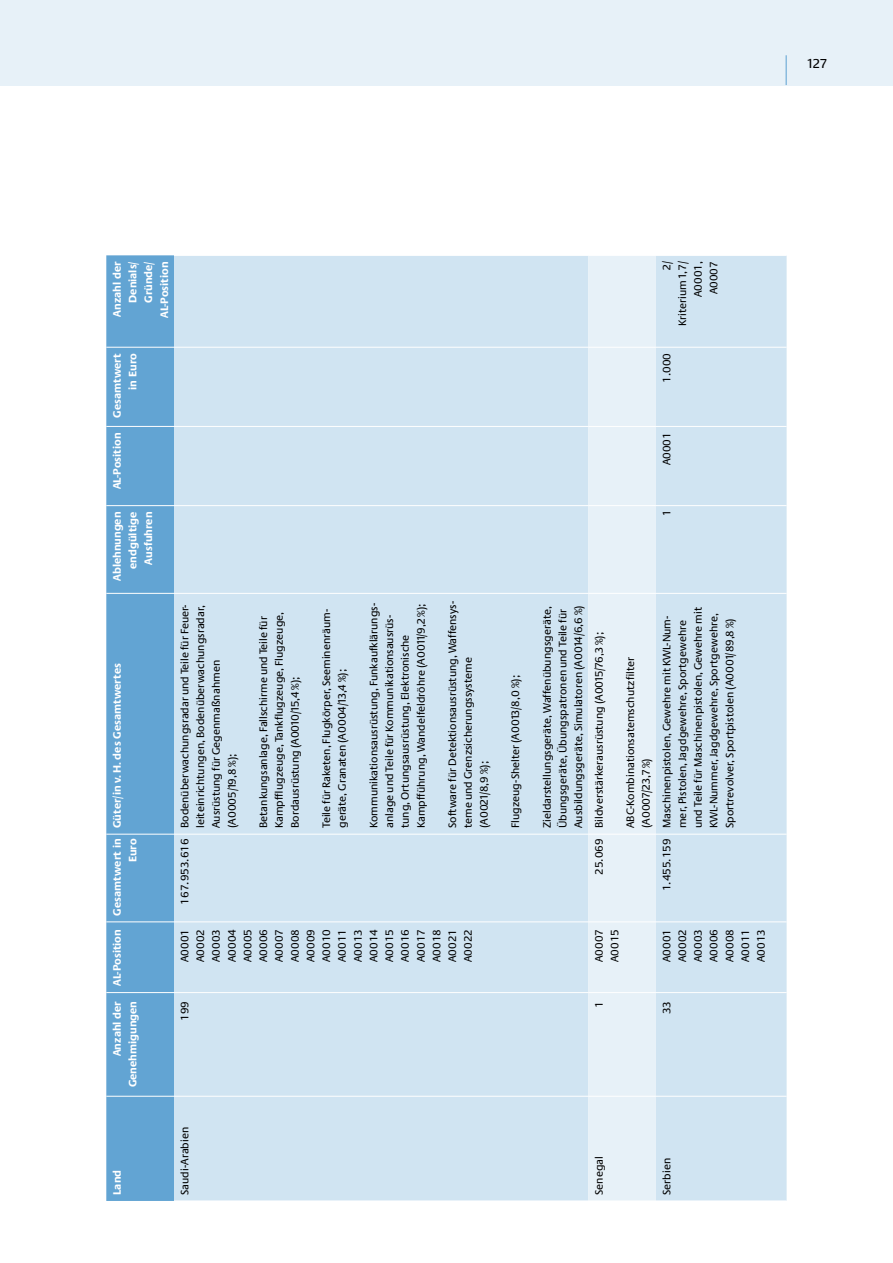
<style>
.page{position:relative;width:893px;height:1263px;background:#fff}
.page>*{position:absolute;margin:0;border:0;box-sizing:border-box;transform-origin:0 0}
.t1{font:13.5px "Neue Praxis";color:#000}
.t2{font:11.25px/15.8px "Neue Praxis";color:#000}
.t3{font:700 11.25px/15.8px "Neue Praxis";color:#fff;text-align:right}
.t4{font:11.25px/15.8px "Neue Praxis Tab";color:#000;text-align:justify}
.s1{font-family:"Neue Praxis Tab"}
.s2{font-family:"Neue Praxis"}
</style>
<div class="page">
<div style="left:0;top:0;width:893px;height:85px;background:#e7f1f8"></div>
<hr style="left:786px;top:55px;width:1px;height:30px;background:#62a4d3">
<div style="left:106px;top:255px;width:68px;height:946px;background:#62a4d3"></div>
<div style="left:174px;top:256px;width:613px;height:944px;background:#d0e4f2"></div>
<div style="left:588px;top:256px;width:68px;height:944px;background:#e7f1f8"></div>
<hr style="left:174px;top:1096px;width:414px;height:1px;background:#fff">
<hr style="left:174px;top:992px;width:414px;height:1px;background:#fff">
<hr style="left:174px;top:921px;width:414px;height:1px;background:#fff">
<hr style="left:174px;top:834px;width:414px;height:1px;background:#fff">
<hr style="left:174px;top:593px;width:414px;height:1px;background:#fff">
<hr style="left:174px;top:505px;width:414px;height:1px;background:#fff">
<hr style="left:174px;top:426px;width:414px;height:1px;background:#fff">
<hr style="left:174px;top:347px;width:414px;height:1px;background:#fff">
<hr style="left:588px;top:1096px;width:68px;height:1px;background:#fff">
<hr style="left:588px;top:992px;width:68px;height:1px;background:#fff">
<hr style="left:588px;top:921px;width:68px;height:1px;background:#fff">
<hr style="left:588px;top:834px;width:68px;height:1px;background:#fff">
<hr style="left:588px;top:593px;width:68px;height:1px;background:#fff">
<hr style="left:588px;top:505px;width:68px;height:1px;background:#fff">
<hr style="left:588px;top:426px;width:68px;height:1px;background:#fff">
<hr style="left:588px;top:347px;width:68px;height:1px;background:#fff">
<hr style="left:656px;top:1096px;width:131px;height:1px;background:#fff">
<hr style="left:656px;top:992px;width:131px;height:1px;background:#fff">
<hr style="left:656px;top:921px;width:131px;height:1px;background:#fff">
<hr style="left:656px;top:834px;width:131px;height:1px;background:#fff">
<hr style="left:656px;top:593px;width:131px;height:1px;background:#fff">
<hr style="left:656px;top:505px;width:131px;height:1px;background:#fff">
<hr style="left:656px;top:426px;width:131px;height:1px;background:#fff">
<hr style="left:656px;top:347px;width:131px;height:1px;background:#fff">
<hr style="left:106px;top:1096px;width:68px;height:1px;background:#fff">
<hr style="left:106px;top:992px;width:68px;height:1px;background:#fff">
<hr style="left:106px;top:921px;width:68px;height:1px;background:#fff">
<hr style="left:106px;top:834px;width:68px;height:1px;background:#fff">
<hr style="left:106px;top:593px;width:68px;height:1px;background:#fff">
<hr style="left:106px;top:505px;width:68px;height:1px;background:#fff">
<hr style="left:106px;top:426px;width:68px;height:1px;background:#fff">
<hr style="left:106px;top:347px;width:68px;height:1px;background:#fff">
<p class="t1" style="left:808px;top:55px;width:20px">127</p>
<p class="t3" style="left:109px;top:318px;width:58px;rotate:-90deg">Anzahl der<br>Denials/<br>Gründe/<br>AL-Position</p>
<p class="t3" style="left:109px;top:418px;width:66px;rotate:-90deg">Gesamtwert in Euro</p>
<p class="t3" style="left:109px;top:489px;width:58px;rotate:-90deg">AL-Position</p>
<p class="t3" style="left:109px;top:581px;width:71px;rotate:-90deg">Ablehnungen endgültige<br>Ausfuhren</p>
<p class="t3" style="left:109px;top:828px;width:167px;rotate:-90deg">Güter/in v. H. des Gesamtwertes</p>
<p class="t3" style="left:109px;top:986px;width:149px;rotate:-90deg">AL-Position Gesamtwert in<br>Euro</p>
<p class="t3" style="left:109px;top:1087px;width:88px;rotate:-90deg">Anzahl der<br>Genehmigungen</p>
<p class="t2" style="left:177px;top:828px;width:225px;text-indent:-76px;rotate:-90deg"><span class="s1">167.953.616</span> Bodenüberwachungsradar und Teile für Feuer&shy;leiteinrichtungen, Bodenüberwachungsradar, Ausrüstung für Gegenmaßnahmen (A0005/19,8 %);</p>
<p class="t2" style="left:255px;top:828px;width:218px;rotate:-90deg">Betankungsanlage, Fallschirme und Teile für<br>Kampfflugzeuge, Tankflugzeuge, Flugzeuge,<br>Bordausrüstung (A0010/15,4 %);</p>
<p class="t2" style="left:318px;top:828px;width:221px;rotate:-90deg">Teile für Raketen, Flugkörper, Seeminenräum&shy;geräte, Granaten (A0004/13,4 %);</p>
<p class="t2" style="left:366px;top:828px;width:227px;rotate:-90deg">Kommunikationsausrüstung, Funkaufklärungs&shy;anlage und Teile für Kommunikationsausrüs&shy;tung, Ortungsausrüstung, Elektronische Kampfführung, Wandelfeldröhre (A0011/9,2 %);</p>
<p class="t2" style="left:444px;top:828px;width:229px;rotate:-90deg">Software für Detektionsausrüstung, Waffensys&shy;teme und Grenzsicherungssysteme<br>(A0021/8,9 %);</p>
<p class="t4" style="left:177px;top:962px;width:35px;rotate:-90deg"><span class="s2">A</span>0001<br><span class="s2">A</span>0002<br><span class="s2">A</span>0003<br><span class="s2">A</span>0004<br><span class="s2">A</span>0005<br><span class="s2">A</span>0006<br><span class="s2">A</span>0007<br><span class="s2">A</span>0008<br><span class="s2">A</span>0009<br><span class="s2">A</span>0010<br><span class="s2">A</span>0011<br><span class="s2">A</span>0013<br><span class="s2">A</span>0014<br><span class="s2">A</span>0015<br><span class="s2">A</span>0016<br><span class="s2">A</span>0017<br><span class="s2">A</span>0018<br><span class="s2">A</span>0021<br><span class="s2">A</span>0022</p>
<p class="t4" style="left:177px;top:1021px;width:21px;rotate:-90deg">199</p>
<p class="t3" style="left:109px;top:1195px;width:27px;rotate:-90deg">Land</p>
<p class="t2" style="left:177px;top:1195px;width:69px;rotate:-90deg">Saudi-Arabien</p>
<p class="t2" style="left:507px;top:828px;width:154px;rotate:-90deg">Flugzeug-Shelter (A0013/8,0 %);</p>
<p class="t2" style="left:659px;top:326px;width:66px;text-align:right;rotate:-90deg">2/<br>Kriterium 1, 7/</p>
<p class="t4" style="left:690px;top:297px;width:37px;rotate:-90deg"><span class="s2">A</span>0001<span class="s2">,<br>A</span>0007</p>
<p class="t4" style="left:659px;top:383px;width:31px;rotate:-90deg">1.000</p>
<p class="t4" style="left:659px;top:465px;width:35px;rotate:-90deg"><span class="s2">A</span>0001</p>
<p class="t2" style="left:659px;top:515px;width:5px;rotate:-90deg">1</p>
<p class="t2" style="left:539px;top:828px;width:225px;rotate:-90deg">Zieldarstellungsgeräte, Waffenübungsgeräte,<br>Übungsgeräte, Übungspatronen und Teile für<br>Ausbildungsgeräte, Simulatoren (A0014/6,6 %)</p>
<p class="t2" style="left:591px;top:875px;width:244px;rotate:-90deg"><span class="s1">25.069</span> Bildverstärkerausrüstung (A0015/76,3 %);</p>
<p class="t2" style="left:622px;top:828px;width:173px;rotate:-90deg">ABC-Kombinationsatemschutzfilter (A0007/23,7 %)</p>
<p class="t2" style="left:659px;top:828px;width:223px;text-indent:-63px;rotate:-90deg"><span class="s1">1.455.159</span> Maschinenpistolen, Gewehre mit KWL-Num&shy;mer, Pistolen, Jagdgewehre, Sportgewehre und Teile für Maschinenpistolen, Gewehre mit KWL-Nummer, Jagdgewehre, Sportgewehre, Sportrevolver, Sportpistolen (A0001/89,8 %)</p>
<p class="t4" style="left:591px;top:962px;width:35px;rotate:-90deg"><span class="s2">A</span>0007<br><span class="s2">A</span>0015</p>
<p class="t4" style="left:659px;top:962px;width:35px;rotate:-90deg"><span class="s2">A</span>0001<br><span class="s2">A</span>0002<br><span class="s2">A</span>0003<br><span class="s2">A</span>0006<br><span class="s2">A</span>0008<br><span class="s2">A</span>0011<br><span class="s2">A</span>0013</p>
<p class="t4" style="left:591px;top:1008px;width:8px;rotate:-90deg">1</p>
<p class="t4" style="left:659px;top:1014px;width:15px;rotate:-90deg">33</p>
<p class="t2" style="left:591px;top:1195px;width:40px;rotate:-90deg">Senegal</p>
<p class="t2" style="left:659px;top:1195px;width:38px;rotate:-90deg">Serbien</p>
</div>
